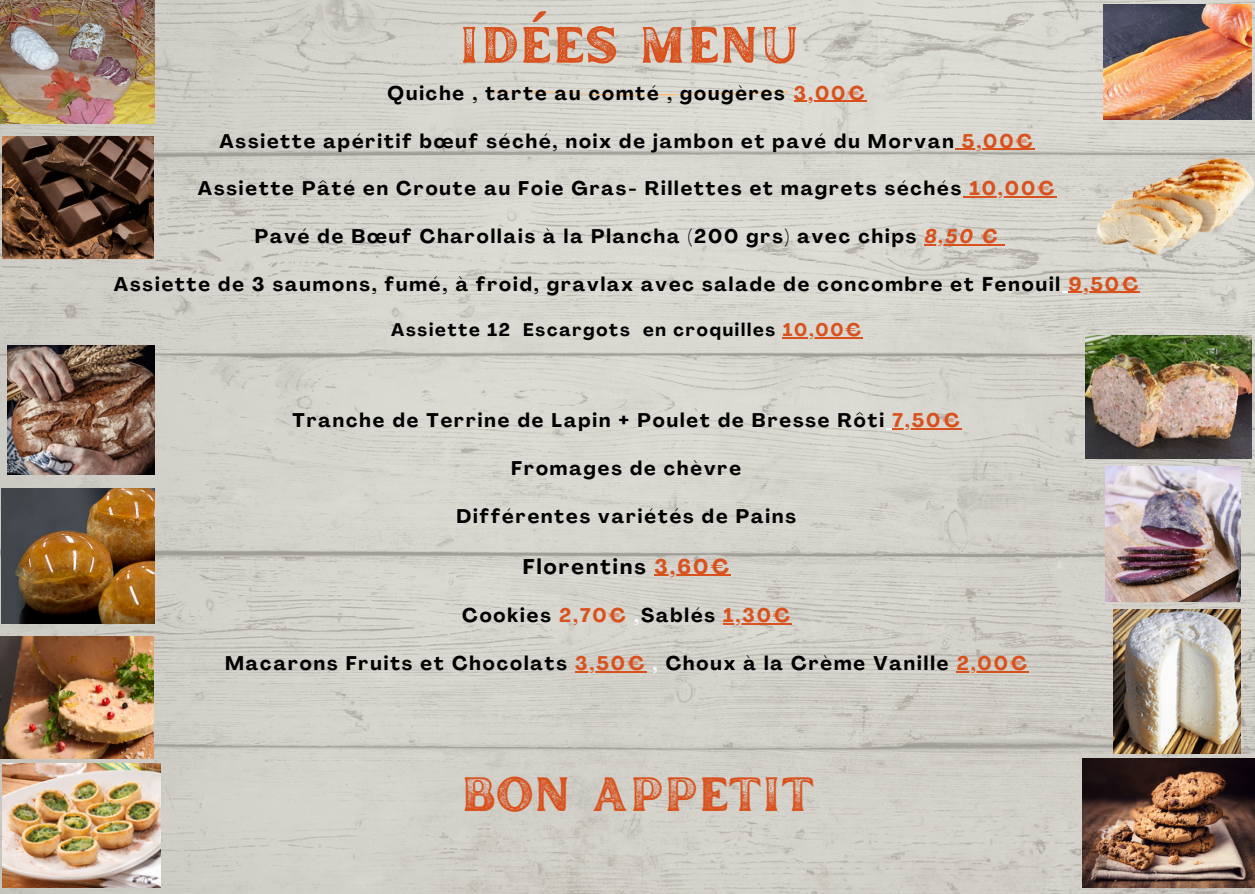
<style>
.page{position:relative;width:1255px;height:894px;background:#fff}
.page>*{position:absolute;margin:0;border:0;box-sizing:border-box;transform-origin:0 0}
.t1{font:51px "Inlander Texture";color:#d9521e}
.t2{font:48px "Inlander Texture";color:#d9521e}
.t3{font:700 21px "Agrandir";letter-spacing:.1em;color:#000}
.t4{font:700 19.5px "Agrandir";letter-spacing:.1em;color:#000}
.t5{font:700 19.5px "Agrandir";color:#d9521e}
.t6{font:700 18px "Agrandir";letter-spacing:.1em;color:#000}
.s1{color:#d9521e}
.s2{font-style:italic;color:#d9521e}
.s3{color:#fbffff}
</style>
<div class="page">
<img style="left:0;top:0;width:1254px;height:893px">
<svg style="left:486px;top:90px;width:302px;height:6px;background:#dfd1bd"></svg>
<img style="left:1103px;top:4px;width:147px;height:115px">
<img style="left:0;top:636px;width:153px;height:122px">
<img style="left:1113px;top:609px;width:127px;height:144px">
<img style="left:2px;top:763px;width:159px;height:124px">
<img style="left:7px;top:346px;width:148px;height:128px">
<img style="left:2px;top:136px;width:152px;height:123px">
<img style="left:0;top:0;width:154px;height:123px">
<img style="left:1px;top:488px;width:153px;height:135px">
<img style="left:1082px;top:757px;width:172px;height:130px">
<img style="left:1105px;top:466px;width:135px;height:135px">
<img style="left:1085px;top:335px;width:166px;height:123px">
<img style="left:1079px;top:144px;width:175px;height:128px">
<hr style="left:794px;top:101px;width:72px;height:1px;background:#d9521e">
<hr style="left:955px;top:149px;width:79px;height:1px;background:#d9521e">
<hr style="left:963px;top:196px;width:93px;height:1px;background:#d9521e">
<hr style="left:924px;top:244px;width:75px;height:1px;background:#d9521e">
<hr style="left:1068px;top:292px;width:72px;height:1px;background:#d9521e">
<hr style="left:782px;top:337px;width:81px;height:1px;background:#d9521e">
<hr style="left:892px;top:428px;width:69px;height:1px;background:#d9521e">
<hr style="left:654px;top:574px;width:77px;height:1px;background:#d9521e">
<hr style="left:723px;top:623px;width:69px;height:1px;background:#d9521e">
<hr style="left:575px;top:671px;width:71px;height:1px;background:#d9521e">
<hr style="left:956px;top:671px;width:73px;height:1px;background:#d9521e">
<p class="t1" style="left:458px;top:8px;width:343px">IDÉES MENU</p>
<p class="t4" style="left:387px;top:85px;width:399px">Quiche , tarte au comté , gougères</p>
<p class="t5" style="left:794px;top:85px;width:72px">3,00€</p>
<p class="t4" style="left:219px;top:133px;width:815px">Assiette apéritif bœuf séché, noix de jambon et pavé du Morvan <span class="s1">5,00€</span></p>
<p class="t4" style="left:198px;top:180px;width:858px">Assiette Pâté en Croute au Foie Gras- Rillettes et magrets séchés <span class="s1">10,00€</span></p>
<p class="t4" style="left:255px;top:228px;width:744px">Pavé de Bœuf Charollais à la Plancha (200 grs) avec chips <span class="s2">8,50 €</span></p>
<p class="t4" style="left:114px;top:276px;width:1025px">Assiette de 3 saumons, fumé, à froid, gravlax avec salade de concombre et Fenouil <span class="s1">9,50€</span></p>
<p class="t6" style="left:391px;top:322px;width:120px">Assiette 12</p>
<p class="t6" style="left:523px;top:322px;width:339px">Escargots en croquilles <span class="s1">10,00€</span></p>
<p class="t4" style="left:292px;top:412px;width:668px">Tranche de Terrine de Lapin + Poulet de Bresse Rôti <span class="s1">7,50€</span></p>
<p class="t4" style="left:511px;top:460px;width:231px">Fromages de chèvre</p>
<p class="t4" style="left:456px;top:508px;width:341px">Différentes variétés de Pains</p>
<p class="t3" style="left:523px;top:557px;width:208px">Florentins <span class="s1">3,60€</span></p>
<p class="t4" style="left:462px;top:607px;width:329px">Cookies <span class="s1">2,70€</span> <span class="s3">,</span>Sablés <span class="s1">1,30€</span></p>
<p class="t4" style="left:225px;top:655px;width:803px">Macarons Fruits et Chocolats <span class="s1">3,50€</span> <span class="s3">,</span> Choux à la Crème Vanille <span class="s1">2,00€</span></p>
<p class="t2" style="left:460px;top:759px;width:355px">BON APPETIT</p>
</div>
